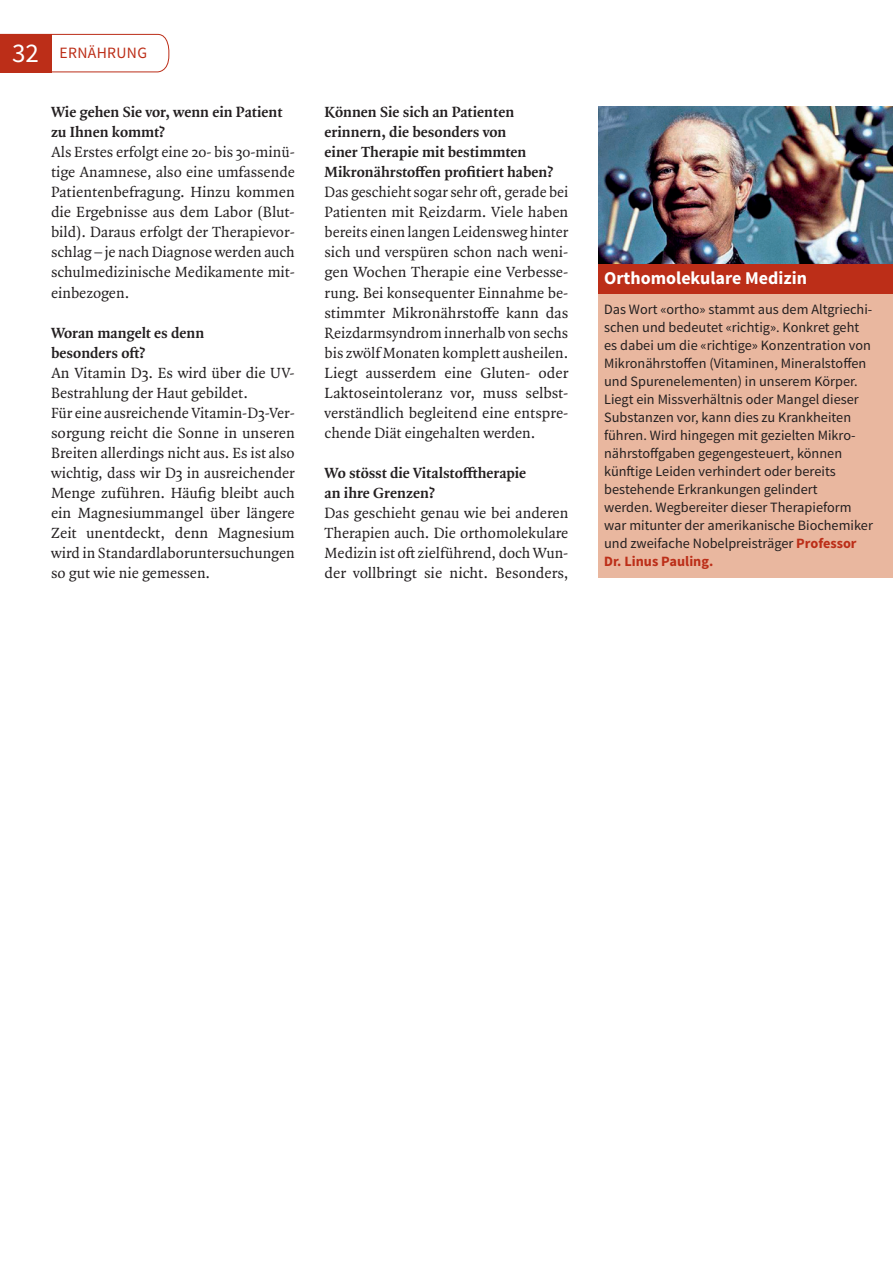
<style>
.page{position:relative;width:893px;height:1263px;background:#fff}
.page>*{position:absolute;margin:0;border:0;box-sizing:border-box;transform-origin:0 0}
.t1{font:700 18px "Source Sans Pro";color:#fff}
.t2{font:15.75px/20.1px "Quadraat OT";color:#231f20;text-align:justify}
.t3{font:700 15.75px/20.1px "Quadraat OT";color:#231f20}
.t4{font:15.75px "Source Sans Pro";letter-spacing:.02em;color:#bc2e18}
.t5{font:14.25px/18px "Source Sans Pro";color:#231f20}
.s1{font-size:27px;color:#fff}
.s2{font-weight:700;color:#bc2e18}
</style>
<div class="page">
<img style="left:598px;top:106px;width:294px;height:158px">
<svg style="left:0;top:34px;width:170px;height:39px"></svg>
<div style="left:0;top:34px;width:51px;height:38px;background:#bc2e18"></div>
<div style="left:598px;top:264px;width:294px;height:30px;background:#bc2e18"></div>
<div style="left:598px;top:294px;width:294px;height:284px;background:#e9b79f"></div>
<p class="t4" style="left:12px;top:43px;width:136px"><span class="s1">32</span> ERNÄHRUNG</p>
<p class="t3" style="left:51px;top:102px;width:233px">Wie gehen Sie vor, wenn ein Patient zu Ihnen kommt?</p>
<p class="t2" style="left:51px;top:142px;width:245px">Als Erstes erfolgt eine 20- bis 30-minü&shy;tige Anamnese, also eine umfassende Patientenbefragung. Hinzu kommen die Ergebnisse aus dem Labor (Blut&shy;bild). Daraus erfolgt der Therapievor&shy;schlag – je nach Diagnose werden auch schulmedizinische Medikamente mit&shy;einbezogen.</p>
<p class="t3" style="left:51px;top:322px;width:155px">Woran mangelt es denn besonders oft?</p>
<p class="t2" style="left:51px;top:362px;width:245px;text-align:left">An Vitamin D3. Es wird über die UV-Bestrahlung der Haut gebildet.<br>Für eine ausreichende Vitamin-D3-Ver&shy;sorgung reicht die Sonne in unseren Breiten allerdings nicht aus. Es ist also wichtig, dass wir D3 in ausreichender Menge zuführen. Häufig bleibt auch ein Magnesiummangel über längere Zeit unentdeckt, denn Magnesium wird in Standardlaboruntersuchungen so gut wie nie gemessen.</p>
<p class="t3" style="left:325px;top:102px;width:230px">Können Sie sich an Patienten erinnern, die besonders von<br>einer Therapie mit bestimmten<br>Mikronährstoffen profitiert haben?</p>
<p class="t2" style="left:325px;top:182px;width:245px">Das geschieht sogar sehr oft, gerade bei Patienten mit Reizdarm. Viele haben bereits einen langen Leidensweg hinter sich und verspüren schon nach weni&shy;gen Wochen Therapie eine Verbesse&shy;rung. Bei konsequenter Einnahme be&shy;stimmter Mikronährstoffe kann das Reizdarmsyndrom innerhalb von sechs bis zwölf Monaten komplett ausheilen.<br>Liegt ausserdem eine Gluten- oder Laktoseintoleranz vor, muss selbst&shy;verständlich begleitend eine entspre&shy;chende Diät eingehalten werden.</p>
<p class="t3" style="left:325px;top:463px;width:203px">Wo stösst die Vitalstofftherapie an ihre Grenzen?</p>
<p class="t2" style="left:325px;top:503px;width:245px">Das geschieht genau wie bei anderen Therapien auch. Die orthomolekulare Medizin ist oft zielführend, doch Wun&shy;der vollbringt sie nicht. Besonders,</p>
<p class="t1" style="left:604px;top:266px;width:204px">Orthomolekulare Medizin</p>
<p class="t5" style="left:604px;top:300px;width:270px">Das Wort «ortho» stammt aus dem Altgriechi&shy;schen und bedeutet «richtig». Konkret geht es dabei um die «richtige» Konzentration von Mikronährstoffen (Vitaminen, Mineralstoffen und Spurenelementen) in unserem Körper.<br>Liegt ein Missverhältnis oder Mangel dieser Substanzen vor, kann dies zu Krankheiten führen. Wird hingegen mit gezielten Mikro&shy;nährstoffgaben gegengesteuert, können künftige Leiden verhindert oder bereits bestehende Erkrankungen gelindert<br>werden. Wegbereiter dieser Therapieform war mitunter der amerikanische Biochemiker und zweifache Nobelpreisträger <span class="s2">Professor Dr. Linus Pauling.</span></p>
</div>
